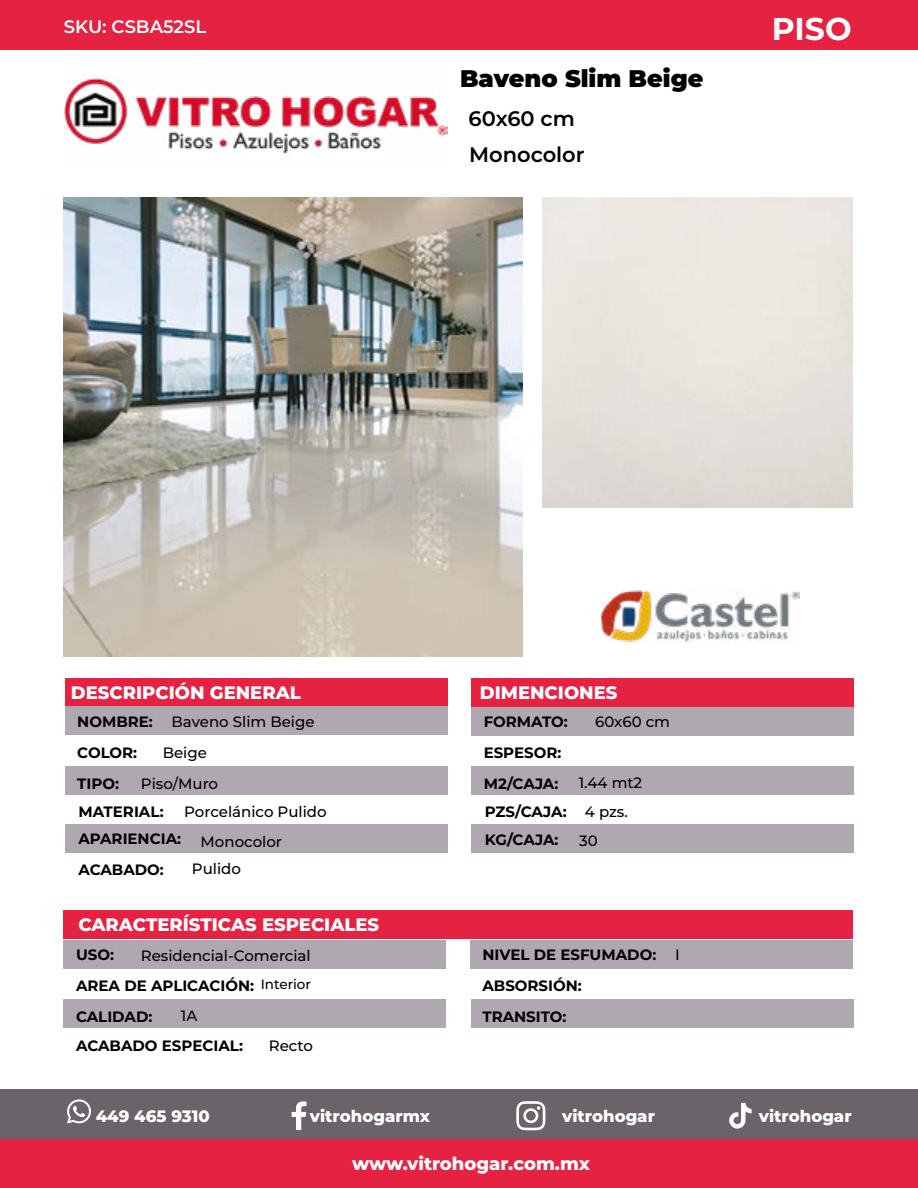
<style>
.page{position:relative;width:918px;height:1188px;background:#fff}
.page>*{position:absolute;margin:0;border:0;box-sizing:border-box;transform-origin:0 0}
.t1{font:700 31.5px "Montserrat";color:#fff}
.t2{font:900 24px "Montserrat";color:#000}
.t3{font:600 21px "Montserrat";color:#000}
.t4{font:800 18px "Montserrat";color:#fff}
.t5{font:600 18px "Montserrat";color:#fff}
.t6{font:800 16.5px "Montserrat";color:#fff}
.t7{font:700 15px "Montserrat";color:#000}
.t8{font:500 15px "Montserrat";color:#000}
.t9{font:500 13.5px "Montserrat";color:#000}
</style>
<div class="page">
<div style="left:65px;top:678px;width:382px;height:28px;background:#e62243"></div>
<div style="left:65px;top:707px;width:382px;height:28px;background:#b0a8b0"></div>
<div style="left:63px;top:940px;width:383px;height:28px;background:#b0a8b0"></div>
<div style="left:471px;top:707px;width:383px;height:28px;background:#b0a8b0"></div>
<div style="left:470px;top:940px;width:383px;height:28px;background:#b0a8b0"></div>
<div style="left:65px;top:824px;width:382px;height:28px;background:#b0a8b0"></div>
<div style="left:471px;top:824px;width:383px;height:29px;background:#b0a8b0"></div>
<div style="left:65px;top:766px;width:382px;height:29px;background:#b0a8b0"></div>
<div style="left:63px;top:1000px;width:383px;height:28px;background:#b0a8b0"></div>
<div style="left:471px;top:766px;width:383px;height:29px;background:#b0a8b0"></div>
<div style="left:471px;top:1000px;width:383px;height:28px;background:#b0a8b0"></div>
<div style="left:63px;top:910px;width:790px;height:28px;background:#e62243"></div>
<div style="left:471px;top:678px;width:383px;height:28px;background:#e62243"></div>
<div style="left:1px;top:1139px;width:917px;height:49px;background:#e62243"></div>
<div style="left:0;top:1089px;width:918px;height:49px;background:#6a636a"></div>
<div style="left:0;top:0;width:918px;height:49px;background:#e62243"></div>
<svg style="left:67px;top:1099px;width:24px;height:25px"></svg>
<svg style="left:292px;top:1101px;width:14px;height:29px"></svg>
<svg style="left:516px;top:1101px;width:29px;height:29px"></svg>
<svg style="left:729px;top:1103px;width:23px;height:26px"></svg>
<img style="left:64px;top:77px;width:383px;height:77px">
<img style="left:601px;top:590px;width:198px;height:53px">
<img style="left:64px;top:197px;width:459px;height:459px">
<p class="t5" style="left:64px;top:15px;width:144px">SKU: CSBA52SL</p>
<p class="t1" style="left:772px;top:7px;width:81px">PISO</p>
<p class="t2" style="left:460px;top:63px;width:245px">Baveno Slim Beige</p>
<p class="t3" style="left:469px;top:105px;width:108px">60x60 cm</p>
<p class="t3" style="left:469px;top:140px;width:117px">Monocolor</p>
<p class="t4" style="left:71px;top:681px;width:231px">DESCRIPCIÓN GENERAL</p>
<p class="t4" style="left:480px;top:681px;width:139px">DIMENCIONES</p>
<p class="t8" style="left:172px;top:712px;width:145px">Baveno Slim Beige</p>
<p class="t8" style="left:163px;top:743px;width:46px">Beige</p>
<p class="t8" style="left:141px;top:773px;width:79px">Piso/Muro</p>
<p class="t8" style="left:184px;top:802px;width:144px">Porcelánico Pulido</p>
<p class="t8" style="left:201px;top:832px;width:83px">Monocolor</p>
<p class="t7" style="left:77px;top:712px;width:77px">NOMBRE:</p>
<p class="t7" style="left:484px;top:712px;width:86px">FORMATO:</p>
<p class="t7" style="left:77px;top:743px;width:61px">COLOR:</p>
<p class="t7" style="left:484px;top:743px;width:79px">ESPESOR:</p>
<p class="t7" style="left:484px;top:774px;width:76px">M2/CAJA:</p>
<p class="t7" style="left:77px;top:773px;width:43px">TIPO:</p>
<p class="t7" style="left:78px;top:801px;width:87px">MATERIAL:</p>
<p class="t7" style="left:485px;top:801px;width:83px">PZS/CAJA:</p>
<p class="t7" style="left:78px;top:829px;width:104px">APARIENCIA:</p>
<p class="t7" style="left:485px;top:829px;width:75px">KG/CAJA:</p>
<p class="t7" style="left:78px;top:860px;width:87px">ACABADO:</p>
<p class="t8" style="left:192px;top:859px;width:51px">Pulido</p>
<p class="t8" style="left:595px;top:711px;width:76px">60x60 cm</p>
<p class="t8" style="left:579px;top:772px;width:65px">1.44 mt2</p>
<p class="t8" style="left:585px;top:801px;width:44px">4 pzs.</p>
<p class="t8" style="left:579px;top:831px;width:20px">30</p>
<p class="t4" style="left:78px;top:913px;width:302px">CARACTERÍSTICAS ESPECIALES</p>
<p class="t7" style="left:76px;top:945px;width:39px">USO:</p>
<p class="t7" style="left:482px;top:945px;width:175px">NIVEL DE ESFUMADO:</p>
<p class="t8" style="left:141px;top:946px;width:171px">Residencial-Comercial</p>
<p class="t8" style="left:675px;top:945px;width:6px">I</p>
<p class="t7" style="left:76px;top:976px;width:180px">AREA DE APLICACIÓN:</p>
<p class="t9" style="left:261px;top:975px;width:52px">Interior</p>
<p class="t7" style="left:482px;top:976px;width:101px">ABSORSIÓN:</p>
<p class="t8" style="left:181px;top:1006px;width:18px">1A</p>
<p class="t7" style="left:76px;top:1007px;width:78px">CALIDAD:</p>
<p class="t7" style="left:76px;top:1035px;width:169px">ACABADO ESPECIAL:</p>
<p class="t8" style="left:269px;top:1036px;width:46px">Recto</p>
<p class="t7" style="left:482px;top:1007px;width:86px">TRANSITO:</p>
<p class="t6" style="left:96px;top:1105px;width:116px">449 465 9310</p>
<p class="t6" style="left:310px;top:1105px;width:122px">vitrohogarmx</p>
<p class="t6" style="left:562px;top:1105px;width:94px">vitrohogar</p>
<p class="t6" style="left:759px;top:1105px;width:94px">vitrohogar</p>
<p class="t4" style="left:352px;top:1152px;width:239px">www.vitrohogar.com.mx</p>
</div>
